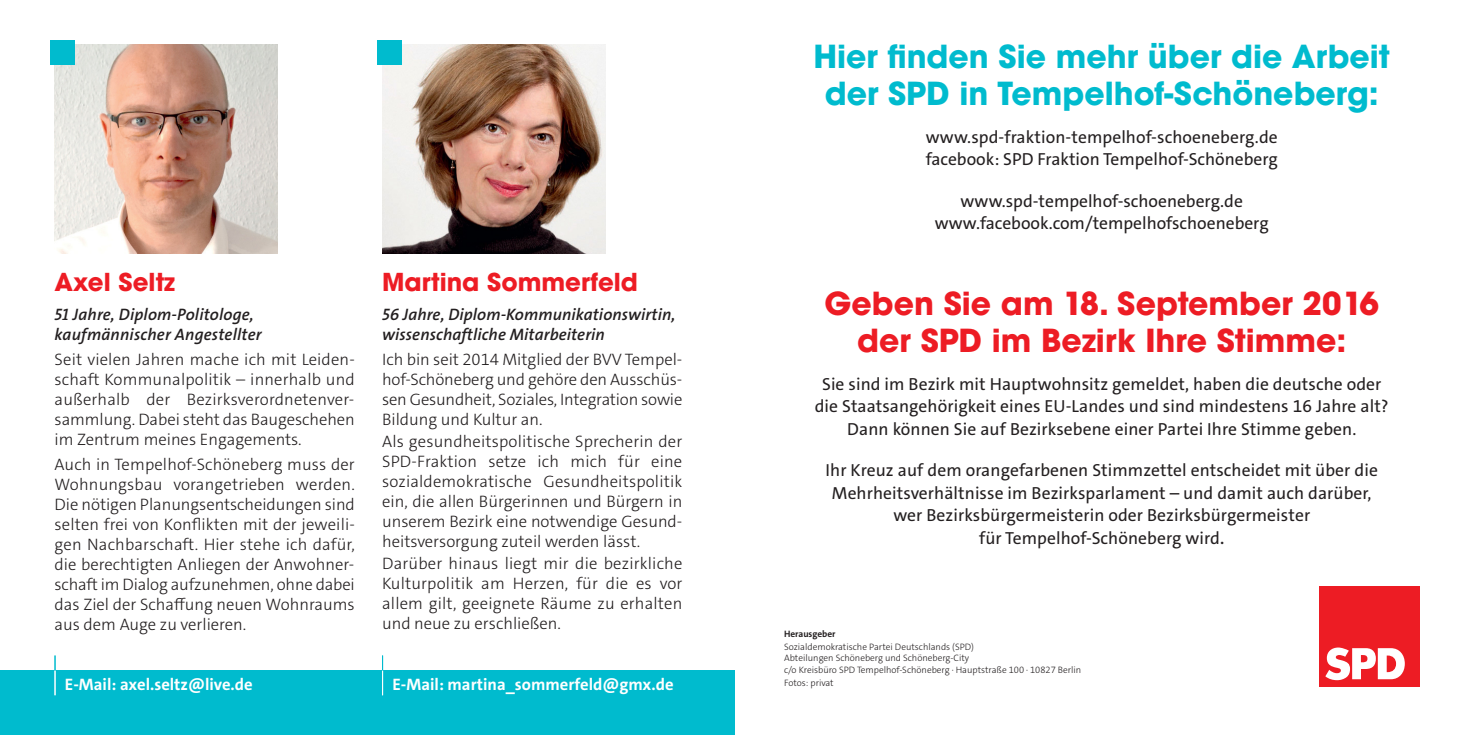
<style>
.page{position:relative;width:1469px;height:735px;background:#fff}
.page>*{position:absolute;margin:0;border:0;box-sizing:border-box;transform-origin:0 0}
.t1{font:700 31.5px/37.3px "ITC Avant Garde Std";color:#00bbce;text-align:center}
.t2{font:700 31.5px/37.3px "ITC Avant Garde Std";color:#ed1c24;text-align:center}
.t3{font:700 24.5px "ITC Avant Garde Std";color:#ed1c24}
.t4{font:17.5px/22.4px "SPD The Sans";letter-spacing:.005em;color:#231f20;text-align:center}
.t5{font:300 16.62px/19.9px "SPD The Sans";color:#231f20;text-align:justify}
.t6{font:italic 600 16.62px/19.9px "SPD The Sans";letter-spacing:.005em;color:#231f20}
.t7{font:700 16.62px "SPD The Sans";color:#fff}
.t8{font:300 9.28px/11.2px "SPD The Sans";color:#231f20}
.t9{font:700 9.28px "SPD The Sans";color:#231f20}
.s1{font-family:"The Serif Semi Bold Caps";font-weight:400}
.s2{font-weight:600}
</style>
<div class="page">
<div style="left:1319px;top:585px;width:100px;height:101px;background:#ed1c24"></div>
<svg style="left:1325px;top:647px;width:79px;height:32px"></svg>
<img style="left:55px;top:45px;width:223px;height:208px">
<img style="left:382px;top:45px;width:223px;height:208px">
<div style="left:50px;top:40px;width:24px;height:24px;background:#00bbce"></div>
<div style="left:377px;top:40px;width:25px;height:24px;background:#00bbce"></div>
<div style="left:0;top:670px;width:734px;height:64px;background:#00bbce"></div>
<svg style="left:55px;top:655px;width:1px;height:39px"></svg>
<svg style="left:382px;top:655px;width:1px;height:39px"></svg>
<h2 class="t3" style="left:55px;top:273px;width:122px">Axel Seltz</h2>
<p class="t6" style="left:55px;top:304px;width:209px">5<span class="s1">1</span> Jahre, Diplom-Politologe, kaufmännischer Angestellter</p>
<p class="t5" style="left:55px;top:350px;width:302px">Seit vielen Jahren mache ich mit Leiden&shy;schaft Kommunalpolitik – innerhalb und außerhalb der Bezirksverordnetenver&shy;sammlung. Dabei steht das Baugeschehen im Zentrum meines Engagements.</p>
<p class="t5" style="left:55px;top:455px;width:302px">Auch in Tempelhof-Schöneberg muss der Wohnungsbau vorangetrieben werden.<br>Die nötigen Planungsentscheidungen sind selten frei von Konflikten mit der jeweili&shy;gen Nachbarschaft. Hier stehe ich dafür, die berechtigten Anliegen der Anwohner&shy;schaft im Dialog aufzunehmen, ohne dabei das Ziel der Schaffung neuen Wohnraums aus dem Auge zu verlieren.</p>
<h2 class="t3" style="left:382px;top:273px;width:257px">Martina Sommerfeld</h2>
<p class="t6" style="left:382px;top:304px;width:295px">56 Jahre, Diplom-Kommunikationswirtin, wissenschaftliche Mitarbeiterin</p>
<p class="t5" style="left:382px;top:350px;width:302px">Ich bin seit 2014 Mitglied der BVV Tempel&shy;hof-Schöneberg und gehöre den Ausschüs&shy;sen Gesundheit, Soziales, Integration sowie Bildung und Kultur an.</p>
<p class="t5" style="left:382px;top:433px;width:302px">Als gesundheitspolitische Sprecherin der SPD-Fraktion setze ich mich für eine sozialdemokratische Gesundheitspolitik ein, die allen Bürgerinnen und Bürgern in unserem Bezirk eine notwendige Gesund&shy;heitsversorgung zuteil werden lässt.</p>
<p class="t5" style="left:382px;top:555px;width:302px">Darüber hinaus liegt mir die bezirkliche Kulturpolitik am Herzen, für die es vor allem gilt, geeignete Räume zu erhalten und neue zu erschließen.</p>
<p class="t7" style="left:65px;top:677px;width:189px">E-Mail: axel.seltz@live.de</p>
<p class="t7" style="left:392px;top:677px;width:283px">E-Mail: martina_sommerfeld@gmx.de</p>
<h1 class="t1" style="left:813px;top:41px;width:578px">Hier finden Sie mehr über die Arbeit der SPD in Tempelhof-Schöneberg:</h1>
<p class="t4" style="left:925px;top:127px;width:353px;text-align:left">www.spd-fraktion-tempelhof-schoeneberg.de facebook: SPD Fraktion Tempelhof-Schöneberg</p>
<p class="t4" style="left:934px;top:191px;width:335px">www.spd-tempelhof-schoeneberg.de www.facebook.com/tempelhofschoeneberg</p>
<h1 class="t2" style="left:824px;top:288px;width:556px">Geben Sie am 18. September 2016 der SPD im Bezirk Ihre Stimme:</h1>
<p class="t4" style="left:814px;top:374px;width:575px">Sie sind im Bezirk mit Hauptwohnsitz gemeldet, haben die deutsche oder die Staatsangehörigkeit eines EU-Landes und sind mindestens 16 Jahre alt?<br>Dann können Sie auf Bezirksebene einer Partei Ihre Stimme geben.</p>
<p class="t4" style="left:825px;top:460px;width:554px">Ihr Kreuz auf dem orangefarbenen Stimmzettel entscheidet mit über die Mehrheitsverhältnisse im Bezirksparlament – und damit auch darüber, wer Bezirksbürgermeisterin oder Bezirksbürgermeister<br>für Tempelhof-Schöneberg wird<span class="s2">.</span></p>
<p class="t9" style="left:784px;top:629px;width:53px">Herausgeber</p>
<p class="t8" style="left:784px;top:642px;width:298px">Sozialdemokratische Partei Deutschlands (SPD)<br>Abteilungen Schöneberg und Schöneberg-City<br>c/o Kreisbüro SPD Tempelhof-Schöneberg · Hauptstraße 100 · 10827 Berlin</p>
<p class="t8" style="left:784px;top:678px;width:51px">Fotos: privat</p>
</div>
